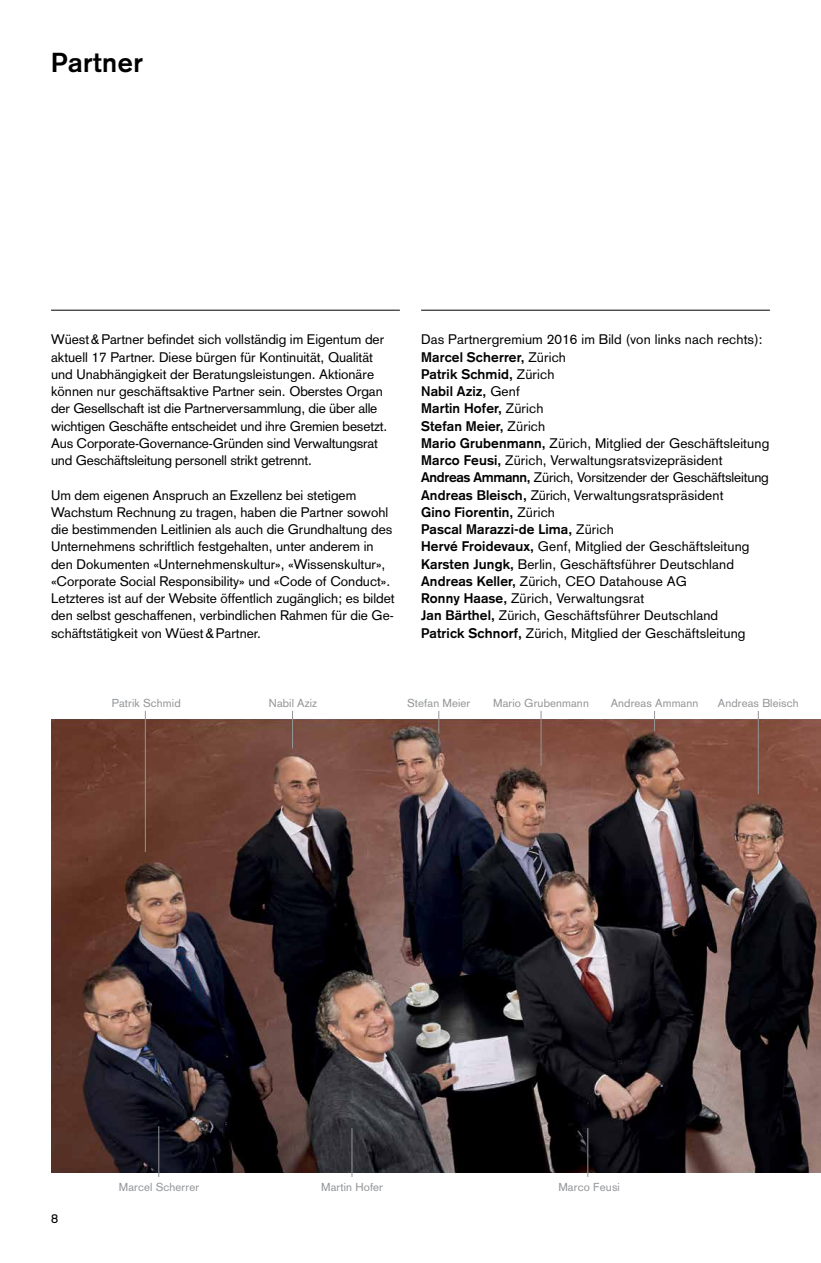
<style>
.page{position:relative;width:821px;height:1263px;background:#fff}
.page>*{position:absolute;margin:0;border:0;box-sizing:border-box;transform-origin:0 0}
.t1{font:700 27px "Akzidenz Grotesk";letter-spacing:.02em;color:#000}
.t2{font:13.65px/17.2px "Akzidenz Grotesk";color:#000}
.t3{font:12.75px "Akzidenz Grotesk";color:#000}
.t4{font:11.4px "Akzidenz Grotesk";letter-spacing:.01em;color:#939598}
.s1{font-weight:700}
</style>
<div class="page">
<hr style="left:51px;top:310px;width:349px;height:1px;background:#000">
<hr style="left:421px;top:310px;width:349px;height:1px;background:#000">
<img style="left:51px;top:719px;width:770px;height:453px">
<hr style="left:352px;top:1128px;width:1px;height:49px;background:#939598">
<hr style="left:587px;top:1128px;width:1px;height:49px;background:#939598">
<hr style="left:541px;top:711px;width:1px;height:55px;background:#939598">
<svg style="left:654px;top:711px;width:1px;height:20px"></svg>
<hr style="left:758px;top:711px;width:1px;height:83px;background:#939598">
<hr style="left:158px;top:1126px;width:1px;height:51px;background:#939598">
<hr style="left:145px;top:711px;width:1px;height:141px;background:#939598">
<hr style="left:292px;top:711px;width:1px;height:37px;background:#939598">
<svg style="left:438px;top:711px;width:1px;height:22px"></svg>
<h1 class="t1" style="left:51px;top:47px;width:93px">Partner</h1>
<p class="t2" style="left:51px;top:331px;width:337px">Wüest&amp;Partner befindet sich vollständig im Eigentum der aktuell 17 Partner. Diese bürgen für Kontinuität, Qualität und Unabhängigkeit der Beratungsleistungen. Aktionäre können nur geschäftsaktive Partner sein. Oberstes Organ der Gesellschaft ist die Partnerversammlung, die über alle wichtigen Geschäfte entscheidet und ihre Gremien besetzt.<br>Aus Corporate-Governance-Gründen sind Verwaltungsrat und Geschäftsleitung personell strikt getrennt.</p>
<p class="t2" style="left:51px;top:486px;width:345px">Um dem eigenen Anspruch an Exzellenz bei stetigem Wachstum Rechnung zu tragen, haben die Partner sowohl die bestimmenden Leitlinien als auch die Grundhaltung des Unternehmens schriftlich festgehalten, unter anderem in den Dokumenten «Unternehmenskultur», «Wissenskultur», «Corporate Social Responsibility» und «Code of Conduct».<br>Letzteres ist auf der Website öffentlich zugänglich; es bildet den selbst geschaffenen, verbindlichen Rahmen für die Ge&shy;schäftstätigkeit von Wüest&amp;Partner.</p>
<p class="t2" style="left:421px;top:331px;width:350px">Das Partnergremium 2016 im Bild (von links nach rechts):<br><span class="s1">Marcel Scherrer,</span> Zürich<br><span class="s1">Patrik Schmid,</span> Zürich<br><span class="s1">Nabil Aziz,</span> Genf<br><span class="s1">Martin Hofer,</span> Zürich<br><span class="s1">Stefan Meier,</span> Zürich<br><span class="s1">Mario Grubenmann,</span> Zürich, Mitglied der Geschäftsleitung <span class="s1">Marco Feusi,</span> Zürich, Verwaltungsratsvizepräsident <span class="s1">Andreas Ammann,</span> Zürich, Vorsitzender der Geschäftsleitung <span class="s1">Andreas Bleisch,</span> Zürich, Verwaltungsratspräsident<br><span class="s1">Gino Fiorentin,</span> Zürich<br><span class="s1">Pascal Marazzi-de Lima,</span> Zürich<br><span class="s1">Hervé Froidevaux,</span> Genf, Mitglied der Geschäftsleitung <span class="s1">Karsten Jungk,</span> Berlin, Geschäftsführer Deutschland <span class="s1">Andreas Keller,</span> Zürich, CEO Datahouse AG<br><span class="s1">Ronny Haase,</span> Zürich, Verwaltungsrat<br><span class="s1">Jan Bärthel,</span> Zürich, Geschäftsführer Deutschland<br><span class="s1">Patrick Schnorf,</span> Zürich, Mitglied der Geschäftsleitung</p>
<p class="t4" style="left:112px;top:696px;width:71px">Patrik Schmid</p>
<p class="t4" style="left:269px;top:696px;width:50px">Nabil Aziz</p>
<p class="t4" style="left:407px;top:696px;width:65px">Stefan Meier</p>
<p class="t4" style="left:493px;top:696px;width:97px">Mario Grubenmann</p>
<p class="t4" style="left:610px;top:696px;width:89px">Andreas Ammann</p>
<p class="t4" style="left:718px;top:696px;width:82px">Andreas Bleisch</p>
<p class="t3" style="left:51px;top:1211px;width:9px">8</p>
<p class="t4" style="left:119px;top:1180px;width:82px">Marcel Scherrer</p>
<p class="t4" style="left:321px;top:1180px;width:63px">Martin Hofer</p>
<p class="t4" style="left:558px;top:1180px;width:63px">Marco Feusi</p>
</div>
